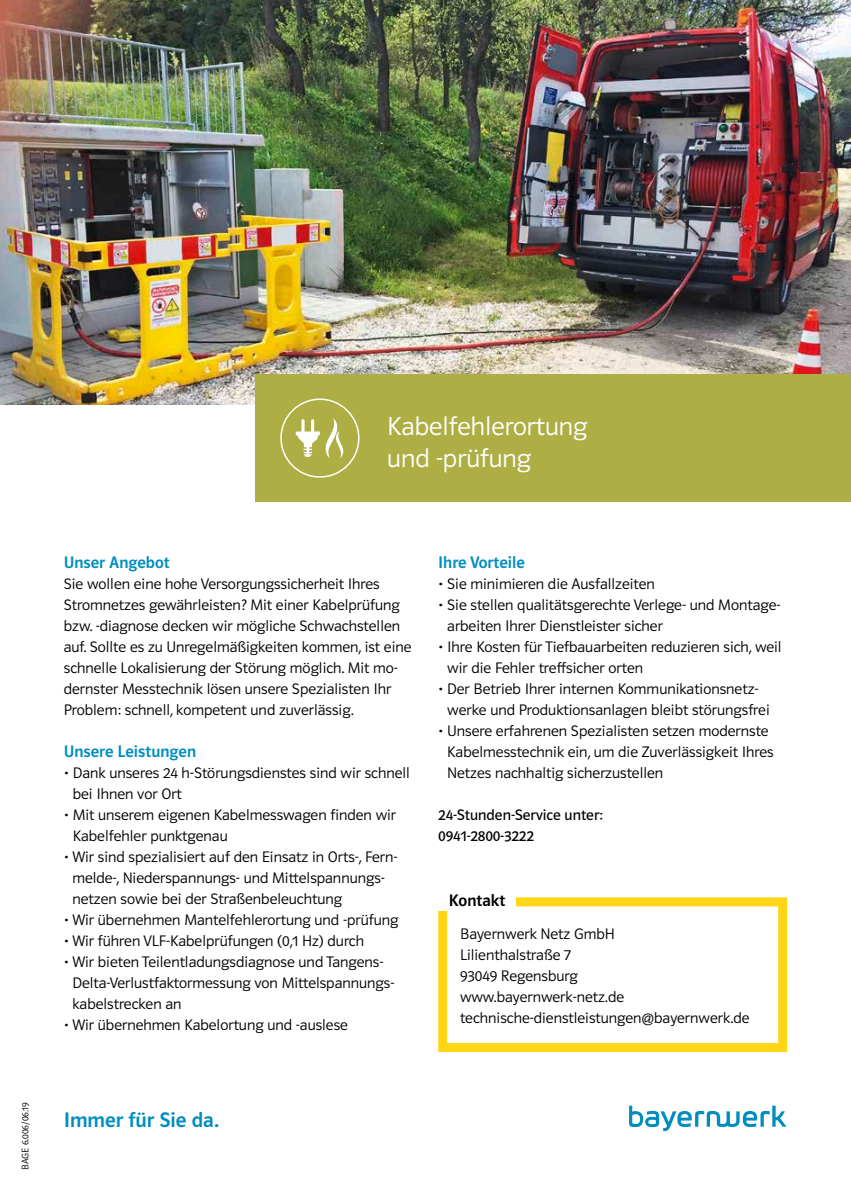
<style>
.page{position:relative;width:851px;height:1191px;background:#fff}
.page>*{position:absolute;margin:0;border:0;box-sizing:border-box;transform-origin:0 0}
.t1{font:27px/32.4px "Polo 11 Leicht";color:#fff}
.t2{font:21.75px "Polo 11 Krftg";color:#008ebe}
.t3{font:17.25px "Polo 11 Krftg";color:#008ebe}
.t4{font:17.25px "Polo 11 Krftg";color:#000}
.t5{font:15.75px/21px "Polo 11 Leicht";color:#000}
.t6{font:15.75px/21px "Polo 11 Buch";color:#000}
.t7{font:9.75px "Polo 11 Leicht";color:#000}
</style>
<div class="page">
<img style="left:0;top:0;width:850px;height:404px">
<svg style="left:629px;top:1105px;width:157px;height:26px"></svg>
<div style="left:255px;top:374px;width:595px;height:128px;background:#adaf44"></div>
<div style="left:280px;top:398px;width:79px;height:80px;border:2px solid #fff;border-radius:50%"></div>
<svg style="left:296px;top:418px;width:47px;height:40px"></svg>
<div style="left:438px;top:897px;width:349px;height:155px;border:9px solid #ffd515"></div>
<div style="left:438px;top:893px;width:78px;height:17px;background:#fff"></div>
<p class="t7" style="left:20px;top:1169px;width:69px;rotate:-90deg">BAGE 6.006/06.19</p>
<h1 class="t1" style="left:387px;top:409px;width:202px">Kabelfehlerortung und -prüfung</h1>
<p class="t3" style="left:64px;top:553px;width:107px">Unser Angebot</p>
<p class="t5" style="left:64px;top:573px;width:349px">Sie wollen eine hohe Versorgungssicherheit Ihres Stromnetzes gewährleisten? Mit einer Kabelprüfung bzw. -diagnose decken wir mögliche Schwachstellen auf. Sollte es zu Unregelmäßigkeiten kommen, ist eine schnelle Lokalisierung der Störung möglich. Mit mo&shy;dernster Messtechnik lösen unsere Spezialisten Ihr Problem: schnell, kompetent und zuverlässig.</p>
<p class="t3" style="left:64px;top:742px;width:134px">Unsere Leistungen</p>
<p class="t5" style="left:73px;top:762px;width:338px;text-indent:-9px">• Dank unseres 24 h-Störungsdienstes sind wir schnell bei Ihnen vor Ort</p>
<p class="t5" style="left:73px;top:804px;width:325px;text-indent:-9px">• Mit unserem eigenen Kabelmesswagen finden wir<br>Kabelfehler punktgenau</p>
<p class="t5" style="left:72px;top:846px;width:326px;text-indent:-9px">• Wir sind spezialisiert auf den Einsatz in Orts-, Fern&shy;melde-, Niederspannungs- und Mittelspannungs&shy;netzen sowie bei der Straßenbeleuchtung</p>
<p class="t5" style="left:64px;top:909px;width:336px">• Wir übernehmen Mantelfehlerortung und -prüfung</p>
<p class="t5" style="left:64px;top:930px;width:302px">• Wir führen VLF-Kabelprüfungen (0,1 Hz) durch</p>
<p class="t5" style="left:72px;top:951px;width:323px;text-indent:-9px">• Wir bieten Teilentladungsdiagnose und Tangens-<br>Delta-Verlustfaktormessung von Mittelspannungs&shy;kabelstrecken an</p>
<p class="t5" style="left:64px;top:1014px;width:285px">• Wir übernehmen Kabelortung und -auslese</p>
<p class="t3" style="left:438px;top:553px;width:88px">Ihre Vorteile</p>
<p class="t5" style="left:438px;top:573px;width:218px">• Sie minimieren die Ausfallzeiten</p>
<p class="t5" style="left:447px;top:594px;width:335px;text-indent:-9px">• Sie stellen qualitätsgerechte Verlege- und Montage&shy;arbeiten Ihrer Dienstleister sicher</p>
<p class="t5" style="left:447px;top:636px;width:336px;text-indent:-9px">• Ihre Kosten für Tiefbauarbeiten reduzieren sich, weil wir die Fehler treffsicher orten</p>
<p class="t5" style="left:447px;top:678px;width:324px;text-indent:-9px">• Der Betrieb Ihrer internen Kommunikationsnetz&shy;werke und Produktionsanlagen bleibt störungsfrei</p>
<p class="t5" style="left:447px;top:720px;width:328px;text-indent:-9px">• Unsere erfahrenen Spezialisten setzen modernste<br>Kabelmesstechnik ein, um die Zuverlässigkeit Ihres<br>Netzes nachhaltig sicherzustellen</p>
<p class="t6" style="left:438px;top:804px;width:166px">24-Stunden-Service unter:<br>0941-2800-3222</p>
<p class="t4" style="left:449px;top:891px;width:58px">Kontakt</p>
<p class="t5" style="left:460px;top:923px;width:291px">Bayernwerk Netz GmbH<br>Lilienthalstraße 7<br>93049 Regensburg<br>www.bayernwerk-netz.de technische-dienstleistungen@bayernwerk.de</p>
<h2 class="t2" style="left:64px;top:1108px;width:157px">Immer für Sie da.</h2>
</div>
